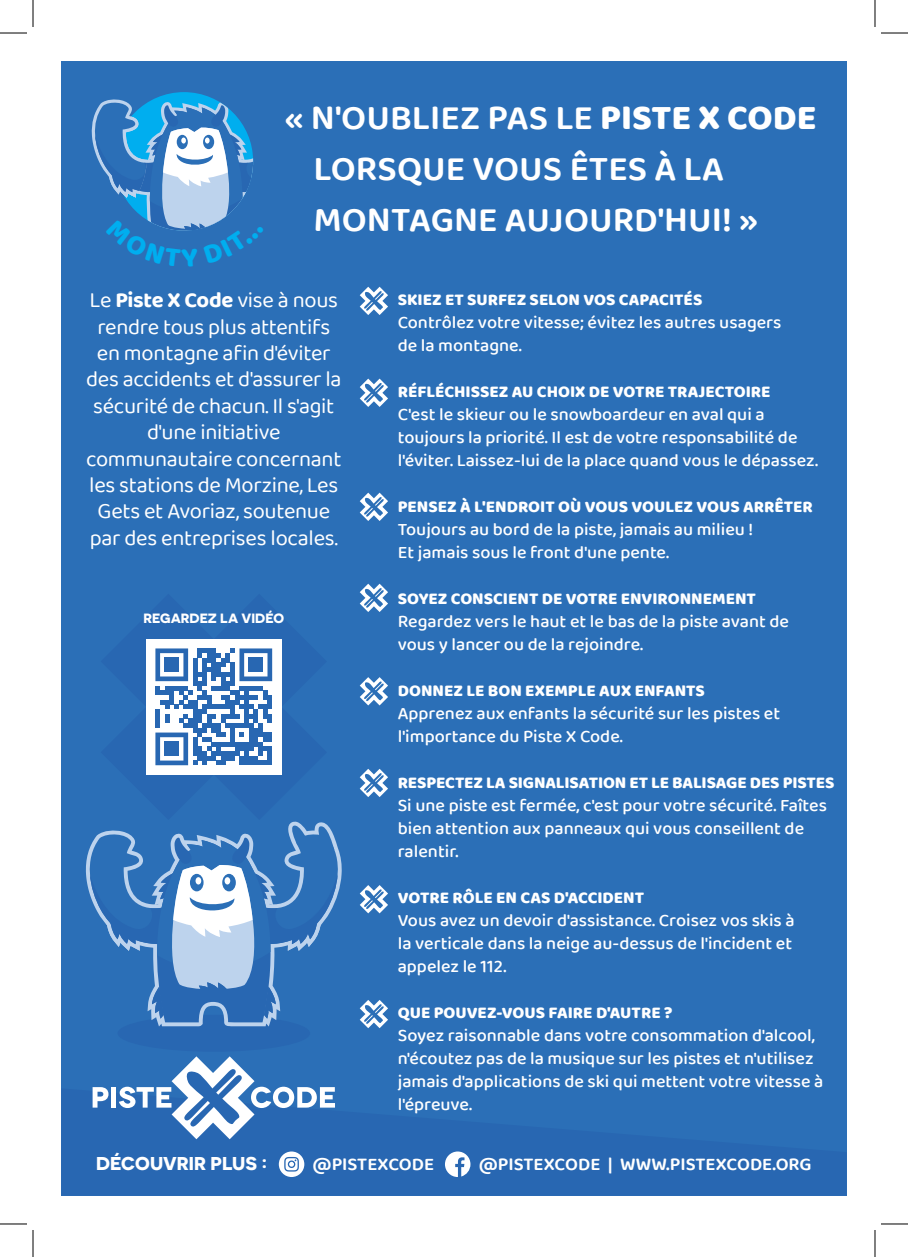
<style>
.page{position:relative;width:908px;height:1257px;background:#fff}
.page>*{position:absolute;margin:0;border:0;box-sizing:border-box;transform-origin:0 0}
.t1{font:600 36px/51px "Baloo 2";color:#fff}
.t2{font:22px/26.4px "Baloo 2";letter-spacing:-.015em;color:#fff;text-align:center}
.t3{font:600 18.6px "Baloo 2";color:#fff}
.t4{font:700 18.6px "Novecentosanswide";color:#fff}
.t5{font:500 18px/23px "Baloo 2";color:#fff}
.t6{font:800 17px "Baloo 2";color:#fff}
.t7{font:700 13.5px "Novecentosanswide";color:#fff}
.s1{font-weight:800}
.s2{font-weight:700}
</style>
<div class="page">
<div style="left:61px;top:61px;width:786px;height:1134px;background:#2b6fb7"></div>
<svg style="left:360px;top:769px;width:28px;height:28px"></svg>
<svg style="left:360px;top:677px;width:28px;height:28px"></svg>
<svg style="left:360px;top:583px;width:28px;height:29px"></svg>
<svg style="left:360px;top:492px;width:28px;height:29px"></svg>
<svg style="left:360px;top:378px;width:28px;height:29px"></svg>
<svg style="left:360px;top:287px;width:28px;height:28px"></svg>
<svg style="left:360px;top:885px;width:28px;height:28px"></svg>
<svg style="left:360px;top:1000px;width:28px;height:28px"></svg>
<div style="left:146px;top:639px;width:135px;height:135px;background:#fff"></div>
<svg style="left:155px;top:648px;width:117px;height:117px"></svg>
<div style="left:165px;top:658px;width:14px;height:14px;background:#2867b2"></div>
<div style="left:249px;top:658px;width:14px;height:14px;background:#2867b2"></div>
<div style="left:165px;top:742px;width:14px;height:14px;background:#2867b2"></div>
<div style="left:118px;top:1014px;width:192px;height:37px;background:#2867b2;border-radius:50%"></div>
<svg style="left:93px;top:1087px;width:15px;height:20px"></svg>
<div style="left:111px;top:1087px;width:5px;height:20px;background:#fff"></div>
<svg style="left:119px;top:1056px;width:216px;height:83px"></svg>
<svg style="left:85px;top:821px;width:257px;height:205px"></svg>
<svg style="left:445px;top:1151px;width:25px;height:26px"></svg>
<svg style="left:279px;top:1151px;width:25px;height:26px"></svg>
<svg style="left:0;top:33px;width:27px;height:1px"></svg>
<svg style="left:881px;top:33px;width:27px;height:1px"></svg>
<svg style="left:0;top:1223px;width:27px;height:1px"></svg>
<svg style="left:881px;top:1223px;width:27px;height:1px"></svg>
<svg style="left:33px;top:0;width:1px;height:27px"></svg>
<svg style="left:33px;top:1230px;width:1px;height:27px"></svg>
<svg style="left:875px;top:0;width:1px;height:27px"></svg>
<svg style="left:875px;top:1230px;width:1px;height:27px"></svg>
<svg style="left:91px;top:92px;width:163px;height:139px"></svg>
<h1 class="t1" style="left:314px;top:93px;width:504px;text-indent:-29px">« N'OUBLIEZ PAS LE <span class="s1">PISTE X CODE<br></span>LORSQUE VOUS ÊTES À LA<br>MONTAGNE AUJOURD'HUI! »</h1>
<p class="t2" style="left:86px;top:288px;width:257px">Le <span class="s2">Piste X Code</span> vise à nous rendre tous plus attentifs en montagne afin d'éviter des accidents et d'assurer la sécurité de chacun. Il s'agit d'une initiative communautaire concernant les stations de Morzine, Les<br>Gets et Avoriaz, soutenue par des entreprises locales.</p>
<p class="t6" style="left:398px;top:289px;width:306px">SKIEZ ET SURFEZ SELON VOS CAPACITÉS</p>
<p class="t5" style="left:398px;top:312px;width:385px">Contrôlez votre vitesse; évitez les autres usagers de la montagne.</p>
<p class="t6" style="left:398px;top:381px;width:374px">RÉFLÉCHISSEZ AU CHOIX DE VOTRE TRAJECTOIRE</p>
<p class="t5" style="left:398px;top:404px;width:422px">C'est le skieur ou le snowboardeur en aval qui a toujours la priorité. Il est de votre responsabilité de l'éviter. Laissez-lui de la place quand vous le dépassez.</p>
<p class="t6" style="left:398px;top:496px;width:417px">PENSEZ À L'ENDROIT OÙ VOUS VOULEZ VOUS ARRÊTER</p>
<p class="t5" style="left:398px;top:519px;width:357px">Toujours au bord de la piste, jamais au milieu !<br>Et jamais sous le front d'une pente.</p>
<p class="t6" style="left:398px;top:588px;width:360px">SOYEZ CONSCIENT DE VOTRE ENVIRONNEMENT</p>
<p class="t5" style="left:398px;top:611px;width:393px">Regardez vers le haut et le bas de la piste avant de vous y lancer ou de la rejoindre.</p>
<p class="t6" style="left:398px;top:680px;width:309px">DONNEZ LE BON EXEMPLE AUX ENFANTS</p>
<p class="t5" style="left:398px;top:703px;width:384px">Apprenez aux enfants la sécurité sur les pistes et l'importance du Piste X Code.</p>
<p class="t6" style="left:398px;top:772px;width:438px">RESPECTEZ LA SIGNALISATION ET LE BALISAGE DES PISTES</p>
<p class="t5" style="left:398px;top:795px;width:431px">Si une piste est fermée, c'est pour votre sécurité. Faîtes bien attention aux panneaux qui vous conseillent de ralentir.</p>
<p class="t6" style="left:398px;top:887px;width:248px">VOTRE RÔLE EN CAS D'ACCIDENT</p>
<p class="t5" style="left:398px;top:910px;width:398px">Vous avez un devoir d'assistance. Croisez vos skis à la verticale dans la neige au-dessus de l'incident et appelez le 112.</p>
<p class="t6" style="left:398px;top:1002px;width:276px">QUE POUVEZ-VOUS FAIRE D'AUTRE ?</p>
<p class="t5" style="left:398px;top:1025px;width:427px">Soyez raisonnable dans votre consommation d'alcool, n'écoutez pas de la musique sur les pistes et n'utilisez jamais d'applications de ski qui mettent votre vitesse à l'épreuve.</p>
<p class="t7" style="left:143px;top:609px;width:142px">REGARDEZ LA VIDÉO</p>
<p class="t4" style="left:96px;top:1151px;width:172px">DÉCOUVRIR PLUS :</p>
<p class="t3" style="left:312px;top:1150px;width:123px">@PISTEXCODE</p>
<p class="t3" style="left:479px;top:1150px;width:335px">@PISTEXCODE | WWW.PISTEXCODE.ORG</p>
</div>
